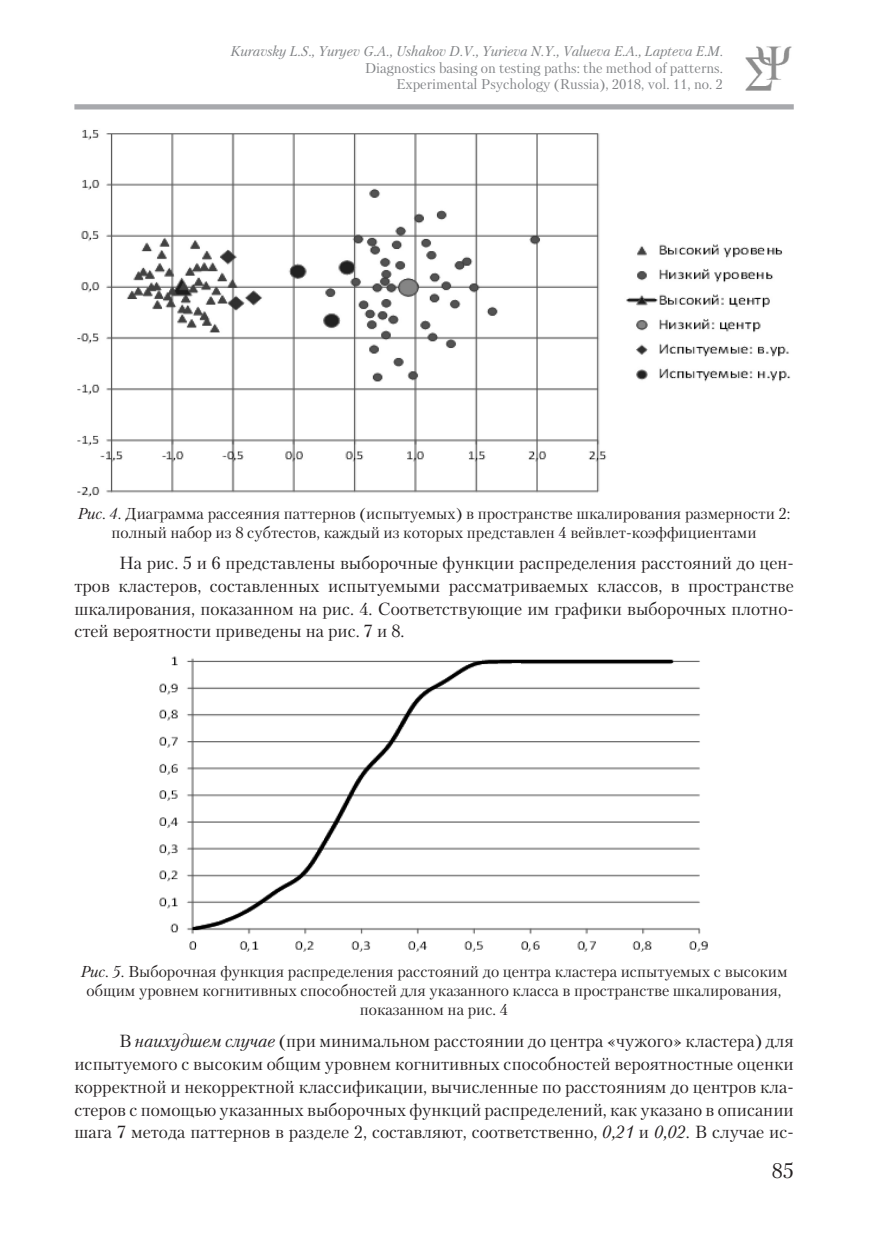
<style>
.page{position:relative;width:893px;height:1241px;background:#fff}
.page>*{position:absolute;margin:0;border:0;box-sizing:border-box;transform-origin:0 0}
.t1{font:21px "Petersburg C";color:#231f20}
.Текстовый_стиль{font:17.5px/22.8px "Petersburg C";color:#231f20;text-align:justify}
.Текстовый_стиль-2{font:15.75px/19.2px "Petersburg C";color:#231f20;text-align:center}
.Подзаголовок{font:14px "Petersburg C";color:#808285}
.Подзаголовок-2{font:italic 14px "Petersburg C";color:#808285}
.s1{font-style:normal}
.s2{font-style:italic}
</style>
<div class="page">
<div style="left:74px;top:104px;width:720px;height:5px;background:#a8a9ad"></div>
<img style="left:78px;top:129px;width:712px;height:368px">
<img style="left:159px;top:656px;width:549px;height:296px">
<img style="left:745px;top:46px;width:47px;height:45px">
<p class="Подзаголовок-2" style="left:231px;top:43px;width:494px">Kuravsky L.S., Yuryev G.A., Ushakov D.V., Yurieva N.Y., Valueva E.A., Lapteva E.M<span class="s1">.</span></p>
<p class="Подзаголовок" style="left:365px;top:59px;width:360px">Diagnostics basing on testing paths: the method of patterns.</p>
<p class="Подзаголовок" style="left:396px;top:76px;width:328px">Experimental Psychology (Russia), 2018, vol. 11, no. 2</p>
<p class="Текстовый_стиль-2" style="left:78px;top:503px;width:714px"><span class="s2">Рис. 4.</span> Диаграмма рассеяния паттернов (испытуемых) в пространстве шкалирования размерности 2: полный набор из 8 субтестов, каждый из которых представлен 4 вейвлет-коэффициентами</p>
<p class="Текстовый_стиль" style="left:74px;top:551px;width:721px;text-indent:45px">На рис. 5 и 6 представлены выборочные функции распределения расстояний до цен&shy;тров кластеров, составленных испытуемыми рассматриваемых классов, в пространстве шкалирования, показанном на рис. 4. Соответствующие им графики выборочных плотно&shy;стей вероятности приведены на рис. 7 и 8.</p>
<p class="Текстовый_стиль-2" style="left:81px;top:961px;width:708px"><span class="s2">Рис. 5.</span> Выборочная функция распределения расстояний до центра кластера испытуемых с высоким общим уровнем когнитивных способностей для указанного класса в пространстве шкалирования, показанном на рис. 4</p>
<p class="Текстовый_стиль" style="left:74px;top:1029px;width:721px;text-indent:45px">В <span class="s2">наихудшем случае</span> (при минимальном расстоянии до центра «чужого» кластера) для испытуемого с высоким общим уровнем когнитивных способностей вероятностные оценки корректной и некорректной классификации, вычисленные по расстояниям до центров кла&shy;стеров с помощью указанных выборочных функций распределений, как указано в описании шага 7 метода паттернов в разделе 2, составляют, соответственно, <span class="s2">0,21</span> и <span class="s2">0,02</span>. В случае ис-</p>
<p class="t1" style="left:772px;top:1157px;width:24px">85</p>
</div>
